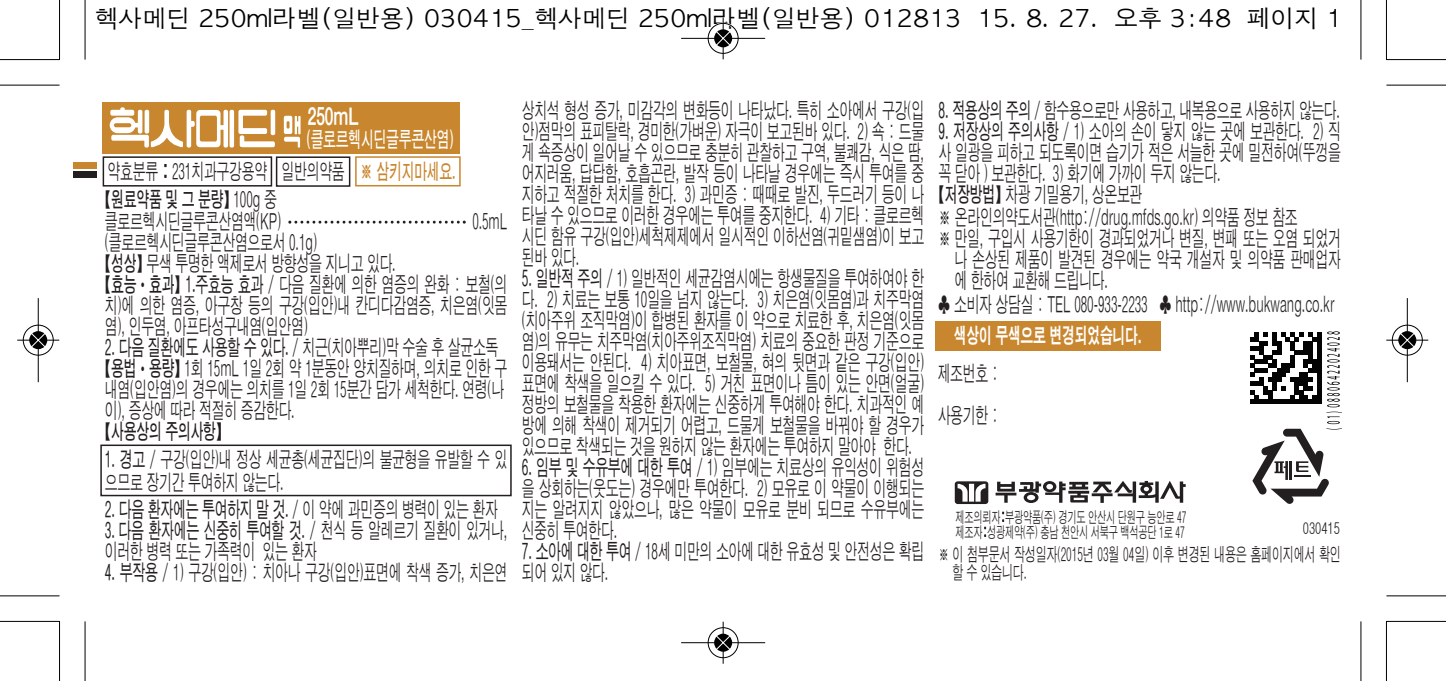
<style>
.page{position:relative;width:1446px;height:681px;background:#fff}
.page>*{position:absolute;margin:0;border:0;box-sizing:border-box;transform-origin:0 0}
.t1{font:24px "Apple Gothic";color:#000}
.t2{font:21px/21px "D Xgo Std 20";color:#231f20;scale:.6 1}
.t3{font:21px "D Xgo Std 30";color:#231f20;scale:.6 1}
.t4{font:21px "D Xgo Std 40";color:#231f20;scale:.6 1}
.t5{font:21px "D Xgo Std 60";color:#fff;scale:.6 1}
.t6{font:21px "D Xgo Std 40";color:#fff;scale:.6 1}
.t7{font:21px "D Xgo Std 60";color:#fff;scale:.8 1}
.t8{font:18px/18px "D Xgo Std 20";color:#231f20;scale:.6 1}
.t9{font:15px/15px "D Xgo Std 20";color:#231f20;scale:.6 1}
.t10{font:15px "D Xgo Std 20";color:#231f20;scale:.8 1}
.s1{font-family:"D Xgo Std 40";color:#c8862e}
.s2{font-family:"D Xgo Std 20"}
.s3{font-family:"D Xgo Std 40"}
.s4{font-family:"D Xgo Std 30"}
</style>
<div class="page">
<div style="left:102px;top:102px;width:358px;height:52px;background:#c8862e"></div>
<div style="left:73px;top:162px;width:24px;height:7px;background:#c8862e"></div>
<svg style="left:995px;top:480px;width:190px;height:23px"></svg>
<svg style="left:955px;top:481px;width:33px;height:23px"></svg>
<svg style="left:238px;top:110px;width:37px;height:37px"></svg>
<hr style="left:271px;top:110px;width:4px;height:25px;background:#fff;border-radius:2px">
<div style="left:229px;top:110px;width:5px;height:37px;background:#fff;border-radius:2px"></div>
<svg style="left:110px;top:107px;width:118px;height:40px"></svg>
<svg style="left:284px;top:116px;width:16px;height:31px"></svg>
<svg style="left:284px;top:116px;width:8px;height:18px"></svg>
<svg style="left:1250px;top:331px;width:92px;height:172px"></svg>
<div style="left:355px;top:156px;width:106px;height:30px;border:2px solid #c8862e"></div>
<div style="left:276px;top:156px;width:74px;height:31px;border:2px solid #231f20"></div>
<div style="left:103px;top:156px;width:169px;height:30px;border:2px solid #231f20"></div>
<div style="left:73px;top:172px;width:24px;height:6px;background:#231f20"></div>
<div style="left:935px;top:321px;width:225px;height:29px;background:#c8862e"></div>
<svg style="left:288px;top:220px;width:178px;height:3px"></svg>
<div style="left:100px;top:444px;width:412px;height:52px;border:2px solid #231f20"></div>
<hr style="left:85px;top:0;width:1px;height:60px;background:#000">
<hr style="left:0;top:85px;width:60px;height:1px;background:#000">
<hr style="left:1360px;top:0;width:1px;height:60px;background:#000">
<hr style="left:1386px;top:85px;width:60px;height:1px;background:#000">
<hr style="left:85px;top:621px;width:1px;height:59px;background:#000">
<hr style="left:0;top:595px;width:60px;height:1px;background:#000">
<hr style="left:1360px;top:621px;width:1px;height:59px;background:#000">
<hr style="left:1386px;top:595px;width:60px;height:1px;background:#000">
<hr style="left:59px;top:0;width:1px;height:60px;background:#000">
<hr style="left:0;top:59px;width:60px;height:1px;background:#000">
<hr style="left:1386px;top:0;width:1px;height:60px;background:#000">
<hr style="left:1386px;top:59px;width:60px;height:1px;background:#000">
<hr style="left:59px;top:621px;width:1px;height:59px;background:#000">
<hr style="left:0;top:620px;width:60px;height:1px;background:#000">
<hr style="left:1386px;top:621px;width:1px;height:59px;background:#000">
<hr style="left:1386px;top:620px;width:60px;height:1px;background:#000">
<div style="left:707px;top:22px;width:32px;height:32px;border:2px solid #fff;border-radius:50%"></div>
<svg style="left:713px;top:29px;width:20px;height:19px"></svg>
<hr style="left:681px;top:38px;width:84px;height:1px;background:#000">
<hr style="left:722px;top:17px;width:2px;height:42px;background:#000">
<div style="left:708px;top:23px;width:30px;height:31px;border:1px solid #000;border-radius:50%"></div>
<svg style="left:714px;top:29px;width:18px;height:18px"></svg>
<svg style="left:715px;top:31px;width:16px;height:15px"></svg>
<div style="left:707px;top:626px;width:32px;height:32px;border:2px solid #fff;border-radius:50%"></div>
<svg style="left:713px;top:632px;width:20px;height:20px"></svg>
<hr style="left:681px;top:642px;width:84px;height:1px;background:#000">
<hr style="left:722px;top:621px;width:2px;height:42px;background:#000">
<div style="left:708px;top:627px;width:30px;height:30px;border:1px solid #000;border-radius:50%"></div>
<svg style="left:714px;top:633px;width:18px;height:18px"></svg>
<svg style="left:715px;top:634px;width:16px;height:16px"></svg>
<div style="left:22px;top:324px;width:32px;height:32px;border:2px solid #fff;border-radius:50%"></div>
<hr style="left:38px;top:298px;width:1px;height:84px;background:#000">
<hr style="left:17px;top:339px;width:42px;height:1px;background:#000">
<div style="left:23px;top:324px;width:31px;height:31px;border:1px solid #000;border-radius:50%"></div>
<svg style="left:29px;top:331px;width:18px;height:18px"></svg>
<svg style="left:31px;top:332px;width:15px;height:15px"></svg>
<div style="left:1391px;top:324px;width:32px;height:32px;border:2px solid #fff;border-radius:50%"></div>
<hr style="left:1406px;top:298px;width:2px;height:84px;background:#000">
<hr style="left:1386px;top:339px;width:42px;height:1px;background:#000">
<div style="left:1392px;top:324px;width:30px;height:31px;border:1px solid #000;border-radius:50%"></div>
<div style="left:1398px;top:331px;width:18px;height:18px;background:#000;border-radius:50%"></div>
<svg style="left:1399px;top:332px;width:16px;height:15px"></svg>
<p class="t1" style="left:94px;top:6px;width:1249px">헥사메딘 250ml라벨(일반용) 030415_헥사메딘 250ml라벨(일반용) 012813 15. 8. 27. 오후 3:48 페이지 1</p>
<p class="t7" style="left:308px;top:106px;width:65px">250mL</p>
<p class="t6" style="left:307px;top:128px;width:246px">(클로르헥시딘글루콘산염)</p>
<p class="t2" style="left:108px;top:161px;width:581px">약효분류 : 231치과구강용약 일반의약품 <span class="s1">※ 삼키지마세요.</span></p>
<p class="t4" style="left:105px;top:189px;width:288px">【원료약품 및 그 분량】 <span class="s2">100g 중</span></p>
<p class="t2" style="left:105px;top:211px;width:295px">클로르헥시딘글루콘산염액(KP)</p>
<p class="t2" style="left:472px;top:211px;width:60px">0.5mL</p>
<p class="t2" style="left:105px;top:232px;width:672px">(클로르헥시딘글루콘산염으로서 0.1g)<br><span class="s3">【성상】</span> 무색 투명한 액제로서 방향성을 지니고 있다.<br><span class="s3">【효능•효과】</span> <span class="s4">1.주효능 효과</span> / 다음 질환에 의한 염증의 완화 : 보철(의 치)에 의한 염증, 아구창 등의 구강(입안)내 칸디다감염증, 치은염(잇몸 염), 인두염, 아프타성구내염(입안염)</p>
<p class="t2" style="left:105px;top:337px;width:672px"><span class="s4">2. 다음 질환에도 사용할 수 있다.</span> / 치근(치아뿌리)막 수술 후 살균소독<span class="s3">【용법•용량】</span> 1회 15mL 1일 2회 약 1분동안 양치질하며, 의치로 인한 구 내염(입안염)의 경우에는 의치를 1일 2회 15분간 담가 세척한다. 연령(나 이), 증상에 따라 적절히 증감한다.</p>
<p class="t4" style="left:105px;top:420px;width:197px">【사용상의 주의사항】</p>
<p class="t2" style="left:105px;top:449px;width:672px;line-height:22.5px"><span class="s4">1. 경고</span> / 구강(입안)내 정상 세균총(세균집단)의 불균형을 유발할 수 있 으므로 장기간 투여하지 않는다.</p>
<p class="t3" style="left:105px;top:498px;width:656px">2. 다음 환자에는 투여하지 말 것. <span class="s2">/ 이 약에 과민증의 병력이 있는 환자</span></p>
<p class="t3" style="left:105px;top:519px;width:672px">3. 다음 환자에는 신중히 투여할 것. <span class="s2">/ 천식 등 알레르기 질환이 있거나,</span></p>
<p class="t2" style="left:105px;top:541px;width:354px">이러한 병력 또는 가족력이 있는 환자</p>
<p class="t2" style="left:105px;top:562px;width:672px"><span class="s4">4. 부작용</span> / 1) 구강(입안) : 치아나 구강(입안)표면에 착색 증가, 치은연</p>
<p class="t2" style="left:522px;top:101px;width:672px;text-align:justify">상치석 형성 증가, 미감각의 변화등이 나타났다. 특히 소아에서 구강(입 안)점막의 표피탈락, 경미한(가벼운) 자극이 보고된바 있다. 2) 쇽 : 드물 게 쇽증상이 일어날 수 있으므로 충분히 관찰하고 구역, 불쾌감, 식은 땀, 어지러움, 답답함, 호흡곤란, 발작 등이 나타날 경우에는 즉시 투여를 중 지하고 적절한 처치를 한다. 3) 과민증 : 때때로 발진, 두드러기 등이 나 타날 수 있으므로 이러한 경우에는 투여를 중지한다. 4) 기타 : 클로르헥 시딘 함유 구강(입안)세척제제에서 일시적인 이하선염(귀밑샘염)이 보고 된바 있다.</p>
<p class="t2" style="left:522px;top:269px;width:672px;text-align:justify"><span class="s4">5. 일반적 주의</span> / 1) 일반적인 세균감염시에는 항생물질을 투여하여야 한 다. 2) 치료는 보통 10일을 넘지 않는다. 3) 치은염(잇몸염)과 치주막염 (치아주위 조직막염)이 합병된 환자를 이 약으로 치료한 후, 치은염(잇몸 염)의 유무는 치주막염(치아주위조직막염) 치료의 중요한 판정 기준으로 이용돼서는 안된다. 4) 치아표면, 보철물, 혀의 뒷면과 같은 구강(입안) 표면에 착색을 일으킬 수 있다. 5) 거친 표면이나 틈이 있는 안면(얼굴) 정방의 보철물을 착용한 환자에는 신중하게 투여해야 한다. 치과적인 예 방에 의해 착색이 제거되기 어렵고, 드물게 보철물을 바꿔야 할 경우가 있으므로 착색되는 것을 원하지 않는 환자에는 투여하지 말아야 한다.</p>
<p class="t2" style="left:522px;top:458px;width:672px;text-align:justify"><span class="s4">6. 임부 및 수유부에 대한 투여</span> / 1) 임부에는 치료상의 유익성이 위험성 을 상회하는(웃도는) 경우에만 투여한다. 2) 모유로 이 약물이 이행되는 지는 알려지지 않았으나, 많은 약물이 모유로 분비 되므로 수유부에는 신중히 투여한다.</p>
<p class="t2" style="left:522px;top:542px;width:672px"><span class="s4">7. 소아에 대한 투여</span> / 18세 미만의 소아에 대한 유효성 및 안전성은 확립 되어 있지 않다.</p>
<p class="t2" style="left:938px;top:101px;width:670px"><span class="s4">8. 적용상의 주의</span> / 함수용으로만 사용하고, 내복용으로 사용하지 않는다.</p>
<p class="t2" style="left:938px;top:122px;width:672px"><span class="s4">9. 저장상의 주의사항</span> / 1) 소아의 손이 닿지 않는 곳에 보관한다. 2) 직 사 일광을 피하고 되도록이면 습기가 적은 서늘한 곳에 밀전하여(뚜껑을 꼭 닫아 ) 보관한다. 3) 화기에 가까이 두지 않는다.<br><span class="s3">【저장방법】</span> 차광 기밀용기, 상온보관</p>
<p class="t2" style="left:938px;top:208px;width:600px">※ 온라인의약도서관(http://drug.mfds.go.kr) 의약품 정보 참조</p>
<p class="t2" style="left:938px;top:229px;width:672px">※ 만일, 구입시 사용기한이 경과되었거나 변질, 변패 또는 오염 되었거</p>
<p class="t2" style="left:954px;top:250px;width:645px">나 손상된 제품이 발견된 경우에는 약국 개설자 및 의약품 판매업자</p>
<p class="t2" style="left:954px;top:271px;width:257px">에 한하여 교환해 드립니다.</p>
<p class="t2" style="left:937px;top:295px;width:663px">♣ 소비자 상담실 : TEL 080-933-2233 ♣ http://www.bukwang.co.kr</p>
<p class="t5" style="left:954px;top:325px;width:314px">색상이 무색으로 변경되었습니다.</p>
<p class="t2" style="left:937px;top:353px;width:103px;line-height:42px">제조번호 : 사용기한 :</p>
<p class="t9" style="left:955px;top:510px;width:387px">제조의뢰자:부광약품(주) 경기도 안산시 단원구 능안로 47 제조자:성광제약(주) 충남 천안시 서북구 백석공단 1로 47</p>
<p class="t10" style="left:1303px;top:521px;width:48px">030415</p>
<p class="t8" style="left:952px;top:545px;width:649px;text-indent:-14px">※ 이 첨부문서 작성일자(2015년 03월 04일) 이후 변경된 내용은 홈페이지에서 확인 할 수 있습니다.</p>
</div>
